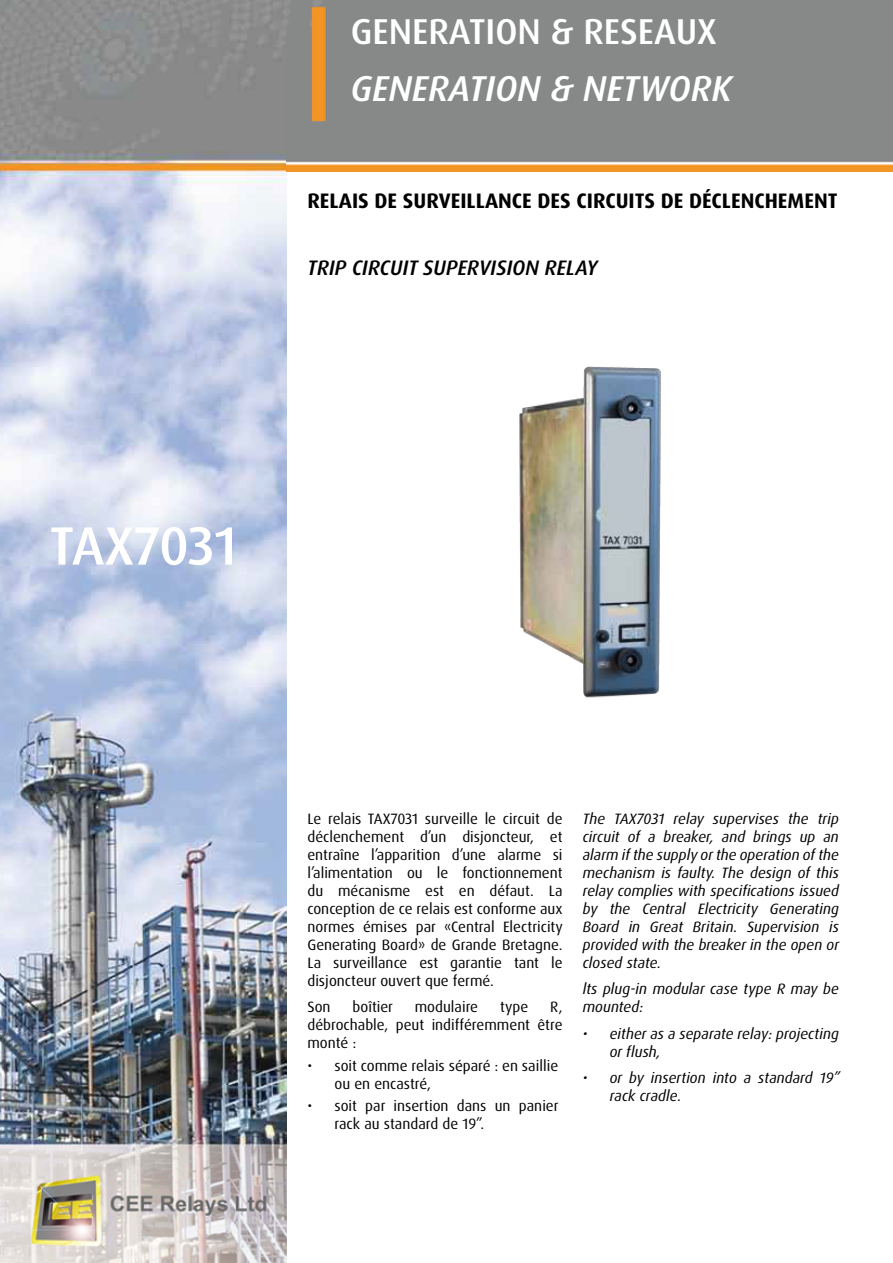
<style>
.page{position:relative;width:893px;height:1263px;background:#fff}
.page>*{position:absolute;margin:0;border:0;box-sizing:border-box;transform-origin:0 0}
.t1{font:500 54px "Dax OT";letter-spacing:-.01em;color:#fff}
.t2{font:500 36px "Dax OT";color:#fff}
.t3{font:italic 500 36px "Dax OT";color:#fff}
.t4{font:700 21px "Dax OT";color:#000}
.t5{font:italic 500 21px "Dax OT";color:#000}
.t6{font:15px/18px "Dax OT";color:#000;text-align:justify}
.t7{font:italic 15px/18px "Dax OT";color:#000}
</style>
<div class="page">
<img style="left:0;top:0;width:286px;height:1263px">
<img style="left:287px;top:0;width:606px;height:171px">
<img style="left:519px;top:366px;width:142px;height:332px">
<h2 class="t2" style="left:351px;top:9px;width:368px">GENERATION &amp; RESEAUX</h2>
<h2 class="t3" style="left:351px;top:66px;width:383px">GENERATION &amp; NETWORK</h2>
<h3 class="t4" style="left:307px;top:187px;width:532px">RELAIS DE SURVEILLANCE DES CIRCUITS DE DÉCLENCHEMENT</h3>
<h3 class="t5" style="left:307px;top:255px;width:292px">TRIP CIRCUIT SUPERVISION RELAY</h3>
<h1 class="t1" style="left:50px;top:511px;width:189px">TAX7031</h1>
<p class="t6" style="left:307px;top:810px;width:257px">Le relais TAX7031 surveille le circuit de déclenchement d’un disjoncteur, et entraîne l’apparition d’une alarme si l’alimentation ou le fonctionnement du mécanisme est en défaut. La conception de ce relais est conforme aux normes émises par «Central Electricity Generating Board» de Grande Bretagne.<br>La surveillance est garantie tant le disjoncteur ouvert que fermé.</p>
<p class="t6" style="left:307px;top:998px;width:25px">Son</p>
<p class="t6" style="left:353px;top:998px;width:42px">boîtier</p>
<p class="t6" style="left:415px;top:998px;width:65px">modulaire</p>
<p class="t6" style="left:500px;top:998px;width:30px">type</p>
<p class="t6" style="left:307px;top:998px;width:257px;text-indent:243px">R, débrochable, peut indifféremment être monté :</p>
<p class="t6" style="left:334px;top:1057px;width:225px;text-indent:-27px">• soit comme relais séparé : en saillie ou en encastré,</p>
<p class="t6" style="left:334px;top:1097px;width:226px;text-indent:-27px">• soit par insertion dans un panier rack au standard de 19’’.</p>
<p class="t7" style="left:583px;top:810px;width:258px;text-align:justify">The TAX7031 relay supervises the trip circuit of a breaker, and brings up an alarm if the supply or the operation of the mechanism is faulty. The design of this relay complies with specifications issued by the Central Electricity Generating Board in Great Britain. Supervision is provided with the breaker in the open or closed state.</p>
<p class="t7" style="left:583px;top:980px;width:258px">lts plug-in modular case type R may be mounted:</p>
<p class="t7" style="left:610px;top:1025px;width:231px;text-indent:-27px">• either as a separate relay: projecting or flush,</p>
<p class="t7" style="left:610px;top:1069px;width:232px;text-indent:-27px">• or by insertion into a standard 19’’ rack cradle.</p>
</div>
